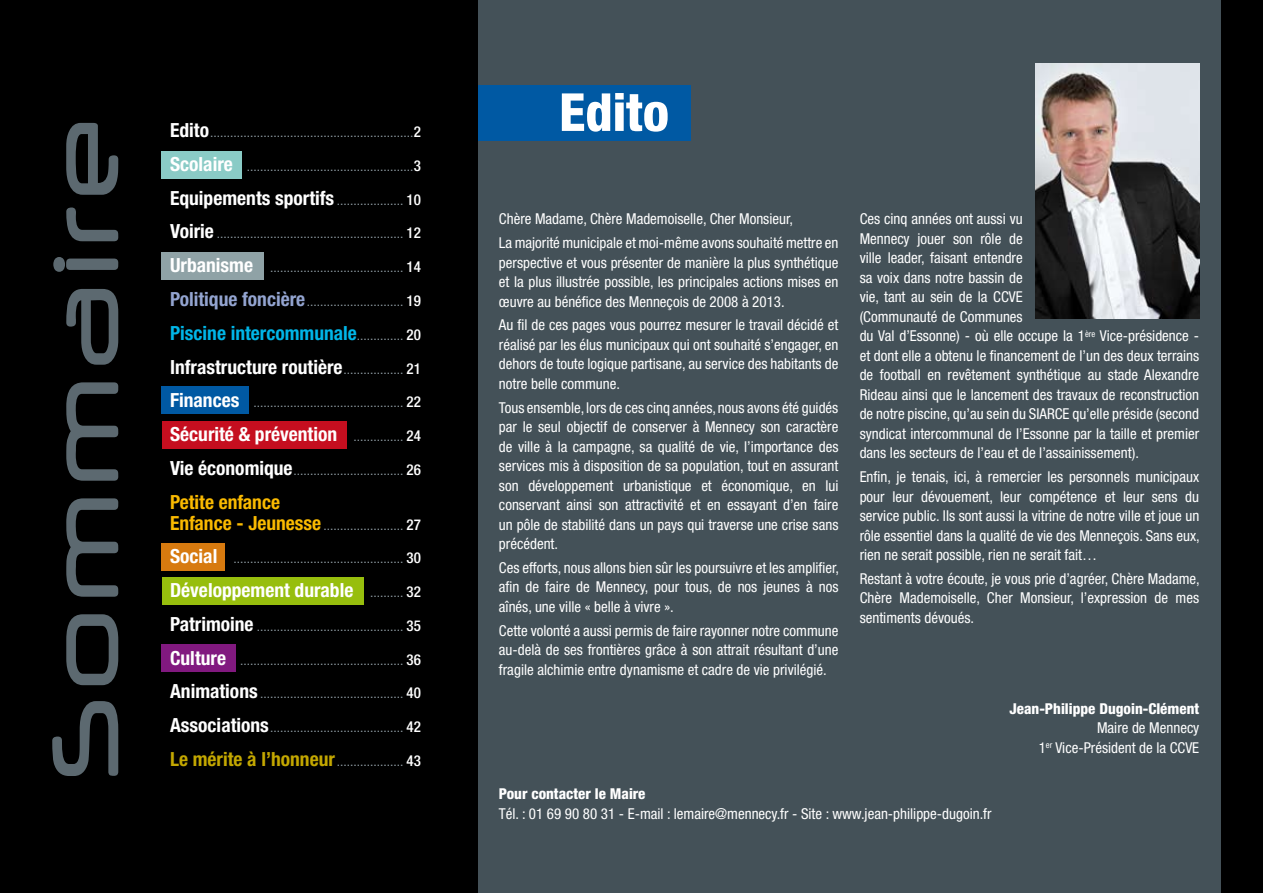
<style>
.page{position:relative;width:1263px;height:893px;background:#000}
.page>*{position:absolute;margin:0;border:0;box-sizing:border-box;transform-origin:0 0}
.t1{font:111px "Neuropol";letter-spacing:.09em;color:#5c6970}
.t2{font:800 condensed 52.5px "Helvetica Neue";color:#fff}
.t3{font:700 condensed 19.5px "Helvetica Neue";color:#fff}
.t4{font:700 condensed 19.5px "Helvetica Neue";color:#faba00}
.t5{font:condensed 15px/19.5px "Helvetica Neue";color:#fff;text-align:justify}
.t6{font:800 condensed 15px "Helvetica Neue";color:#fff}
.t7{font:12px/33.8px "Helvetica Neue";color:#89959c}
.s1{font-weight:700;font-stretch:condensed;font-size:19.5px;color:#fff}
.s2{font-weight:500;font-stretch:condensed;font-size:15px;color:#fff}
.s3{font-weight:700;font-stretch:condensed;font-size:19.5px;color:#93a4d0}
.s4{font-weight:700;font-stretch:condensed;font-size:19.5px;color:#00b6e8}
.s5{font-weight:400;font-stretch:normal;font-size:12px;color:#89959c}
.s6{font-weight:500;font-size:15px}
.s7{font-weight:700;font-stretch:condensed;font-size:19.5px;color:#faba00}
.s8{font-weight:700;font-stretch:condensed;font-size:19.5px;color:#c3a701}
</style>
<div class="page">
<div style="left:478px;top:0;width:742px;height:893px;background:#445158"></div>
<div style="left:162px;top:151px;width:80px;height:28px;background:#8acbc6"></div>
<div style="left:162px;top:252px;width:102px;height:28px;background:#8fa2a6"></div>
<div style="left:162px;top:421px;width:185px;height:28px;background:#c50e1f"></div>
<div style="left:162px;top:386px;width:87px;height:28px;background:#0059a3"></div>
<div style="left:162px;top:543px;width:63px;height:28px;background:#d77a0f"></div>
<div style="left:162px;top:577px;width:202px;height:28px;background:#97be0d"></div>
<div style="left:162px;top:644px;width:74px;height:28px;background:#81197f"></div>
<div style="left:478px;top:85px;width:212px;height:55px;background:#0059a3"></div>
<img style="left:1035px;top:64px;width:164px;height:255px">
<h1 class="t1" style="left:26px;top:778px;width:659px;rotate:-90deg">Sommaire</h1>
<p class="t7" style="left:170px;top:116px;width:252px"><span class="s1">Edito</span>.............................................................<span class="s2">2</span></p>
<p class="t7" style="left:170px;top:150px;width:252px"><span class="s1">Scolaire</span> ..................................................<span class="s2">3</span></p>
<p class="t7" style="left:170px;top:183px;width:252px"><span class="s1">Equipements sportifs</span> .................... <span class="s2">10</span></p>
<p class="t7" style="left:170px;top:217px;width:252px"><span class="s1">Voirie</span> ........................................................ <span class="s2">12</span></p>
<p class="t7" style="left:170px;top:251px;width:252px"><span class="s1">Urbanisme</span> ........................................ <span class="s2">14</span></p>
<p class="t7" style="left:170px;top:285px;width:252px"><span class="s3">Politique foncière</span>............................. <span class="s2">19</span></p>
<p class="t7" style="left:170px;top:318px;width:252px"><span class="s4">Piscine intercommunale</span>.............. <span class="s2">20<br></span><span class="s1">Infrastructure routière</span>.................. <span class="s2">21</span></p>
<p class="t7" style="left:170px;top:386px;width:252px"><span class="s1">Finances</span> ............................................. <span class="s2">22</span></p>
<h3 class="t3" style="left:170px;top:422px;width:252px">Sécurité &amp; prévention <span class="s5">...............</span> <span class="s6">24</span></h3>
<p class="t7" style="left:170px;top:453px;width:252px"><span class="s1">Vie économique</span>................................. <span class="s2">26</span></p>
<h3 class="t4" style="left:170px;top:490px;width:111px">Petite enfance</h3>
<p class="t7" style="left:170px;top:508px;width:252px"><span class="s7">Enfance - Jeunesse</span> ........................ <span class="s2">27</span></p>
<p class="t7" style="left:170px;top:542px;width:252px"><span class="s1">Social</span> ................................................... <span class="s2">30</span></p>
<h3 class="t3" style="left:170px;top:578px;width:252px">Développement durable <span class="s5">..........</span> <span class="s6">32</span></h3>
<p class="t7" style="left:170px;top:609px;width:252px"><span class="s1">Patrimoine</span> ............................................ <span class="s2">35</span></p>
<p class="t7" style="left:170px;top:643px;width:252px"><span class="s1">Culture</span> ................................................. <span class="s2">36</span></p>
<p class="t7" style="left:170px;top:677px;width:252px"><span class="s1">Animations</span> ........................................... <span class="s2">40</span></p>
<p class="t7" style="left:170px;top:711px;width:252px"><span class="s1">Associations</span>........................................ <span class="s2">42</span></p>
<p class="t7" style="left:170px;top:744px;width:252px"><span class="s8">Le mérite à l’honneur</span> .................... <span class="s2">43</span></p>
<h2 class="t2" style="left:559px;top:80px;width:111px">Edito</h2>
<p class="t5" style="left:499px;top:207px;width:341px;line-height:23.7px">Chère Madame, Chère Mademoiselle, Cher Monsieur,<br>La majorité municipale et moi-même avons souhaité mettre en</p>
<p class="t5" style="left:499px;top:253px;width:341px">perspective et vous présenter de manière la plus synthétique et la plus illustrée possible, les principales actions mises en œuvre au bénéfice des Menneçois de 2008 à 2013.</p>
<p class="t5" style="left:499px;top:315px;width:341px">Au fil de ces pages vous pourrez mesurer le travail décidé et réalisé par les élus municipaux qui ont souhaité s’engager, en dehors de toute logique partisane, au service des habitants de notre belle commune.</p>
<p class="t5" style="left:499px;top:398px;width:341px">Tous ensemble, lors de ces cinq années, nous avons été guidés par le seul objectif de conserver à Mennecy son caractère de ville à la campagne, sa qualité de vie, l’importance des services mis à disposition de sa population, tout en assurant son développement urbanistique et économique, en lui conservant ainsi son attractivité et en essayant d’en faire un pôle de stabilité dans un pays qui traverse une crise sans précédent.</p>
<p class="t5" style="left:499px;top:558px;width:342px">Ces efforts, nous allons bien sûr les poursuivre et les amplifier, afin de faire de Mennecy, pour tous, de nos jeunes à nos aînés, une ville « belle à vivre ».</p>
<p class="t5" style="left:499px;top:620px;width:341px">Cette volonté a aussi permis de faire rayonner notre commune au-delà de ses frontières grâce à son attrait résultant d’une fragile alchimie entre dynamisme et cadre de vie privilégié.</p>
<p class="t5" style="left:860px;top:209px;width:341px;text-align:left">Ces cinq années ont aussi vu<br>Mennecy jouer son rôle de<br>ville leader, faisant entendre<br>sa voix dans notre bassin de<br>vie, tant au sein de la CCVE<br>(Communauté de Communes<br>du Val d’Essonne) - où elle occupe la 1<sup>ère</sup> Vice-présidence - et dont elle a obtenu le financement de l’un des deux terrains de football en revêtement synthétique au stade Alexandre Rideau ainsi que le lancement des travaux de reconstruction de notre piscine, qu’au sein du SIARCE qu’elle préside (second syndicat intercommunal de l’Essonne par la taille et premier dans les secteurs de l’eau et de l’assainissement).</p>
<p class="t5" style="left:860px;top:467px;width:341px">Enfin, je tenais, ici, à remercier les personnels municipaux pour leur dévouement, leur compétence et leur sens du service public. Ils sont aussi la vitrine de notre ville et joue un rôle essentiel dans la qualité de vie des Menneçois. Sans eux, rien ne serait possible, rien ne serait fait…</p>
<p class="t5" style="left:860px;top:569px;width:342px">Restant à votre écoute, je vous prie d’agréer, Chère Madame, Chère Mademoiselle, Cher Monsieur, l’expression de mes sentiments dévoués.</p>
<p class="t6" style="left:1009px;top:699px;width:191px">Jean-Philippe Dugoin-Clément</p>
<p class="t5" style="left:1039px;top:718px;width:162px;text-align:right">Maire de Mennecy<br>1<sup>er</sup> Vice-Président de la CCVE</p>
<p class="t6" style="left:499px;top:784px;width:148px">Pour contacter le Maire</p>
<p class="t5" style="left:499px;top:803px;width:494px">Tél. : 01 69 90 80 31 - E-mail : lemaire@mennecy.fr - Site : www.jean-philippe-dugoin.fr</p>
</div>
